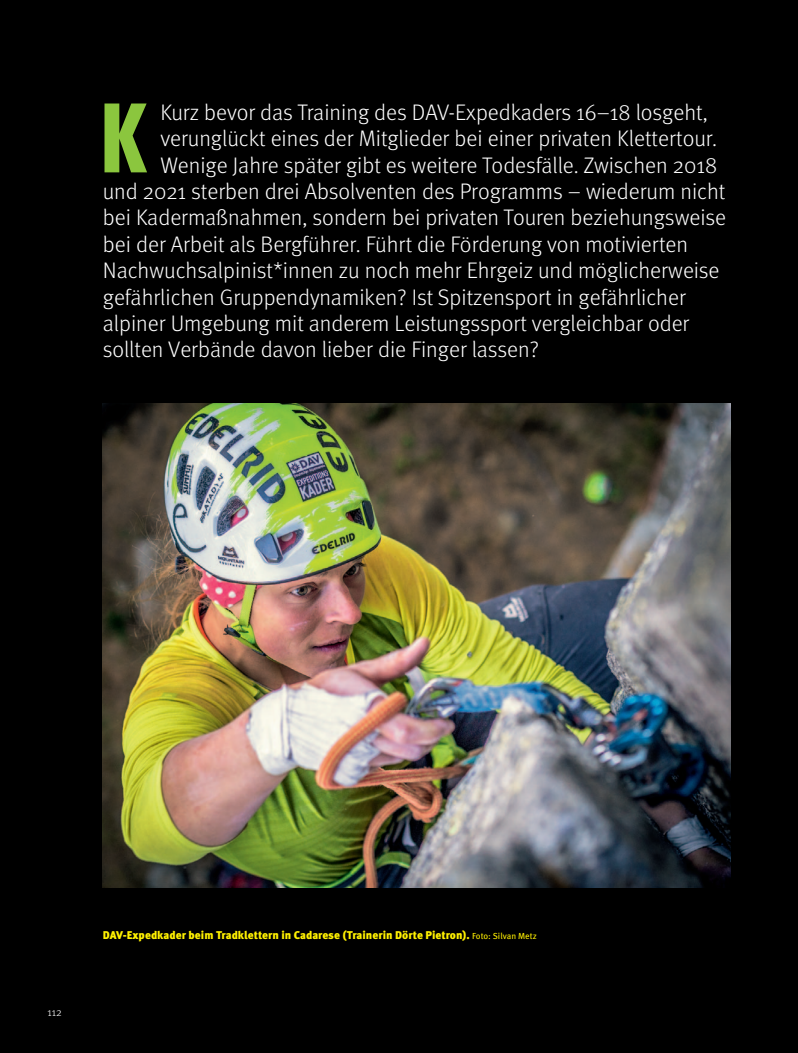
<style>
.page{position:relative;width:798px;height:1053px;background:#fff}
.page>*{position:absolute;margin:0;border:0;box-sizing:border-box;transform-origin:0 0}
.t1{font:700 98.75px "Meta Headline OT Comp";color:#8bc63e}
.t2{font:300 22.5px/26.4px "Meta OT";color:#fff}
.t3{font:900 11.25px "Meta OT";color:#fff101}
.t4{font:300 11.25px "Meta OT";color:#fff}
.s1{font-weight:400;font-size:8.75px}
</style>
<div class="page">
<div style="left:0;top:0;width:797px;height:1052px;background:#000"></div>
<img style="left:103px;top:403px;width:627px;height:484px">
<p class="t2" style="left:160px;top:100px;width:548px">Kurz bevor das Training des DAV-Expedkaders 16–18 losgeht,</p>
<p class="t2" style="left:160px;top:127px;width:558px">verunglückt eines der Mitglieder bei einer privaten Klettertour.</p>
<p class="t2" style="left:160px;top:153px;width:558px">Wenige Jahre später gibt es weitere Todesfälle. Zwischen 2018</p>
<p class="t2" style="left:103px;top:180px;width:623px">und 2021 sterben drei Absolventen des Programms – wiederum nicht</p>
<p class="t2" style="left:103px;top:206px;width:624px">bei Kadermaßnahmen, sondern bei privaten Touren beziehungsweise</p>
<p class="t2" style="left:103px;top:232px;width:586px">bei der Arbeit als Bergführer. Führt die Förderung von motivierten</p>
<p class="t2" style="left:103px;top:259px;width:618px">Nachwuchsalpinist*innen zu noch mehr Ehrgeiz und möglicherweise</p>
<p class="t2" style="left:103px;top:285px;width:584px">gefährlichen Gruppendynamiken? Ist Spitzensport in gefährlicher</p>
<p class="t2" style="left:103px;top:311px;width:587px">alpiner Umgebung mit anderem Leistungssport vergleichbar oder sollten Verbände davon lieber die Finger lassen?</p>
<p class="t1" style="left:101px;top:101px;width:48px">K</p>
<p class="t4" style="left:48px;top:1007px;width:16px">112</p>
<p class="t3" style="left:103px;top:930px;width:435px">DAV-Expedkader beim Tradklettern in Cadarese (Trainerin Dörte Pietron). <span class="s1">Foto: Silvan Metz</span></p>
</div>
